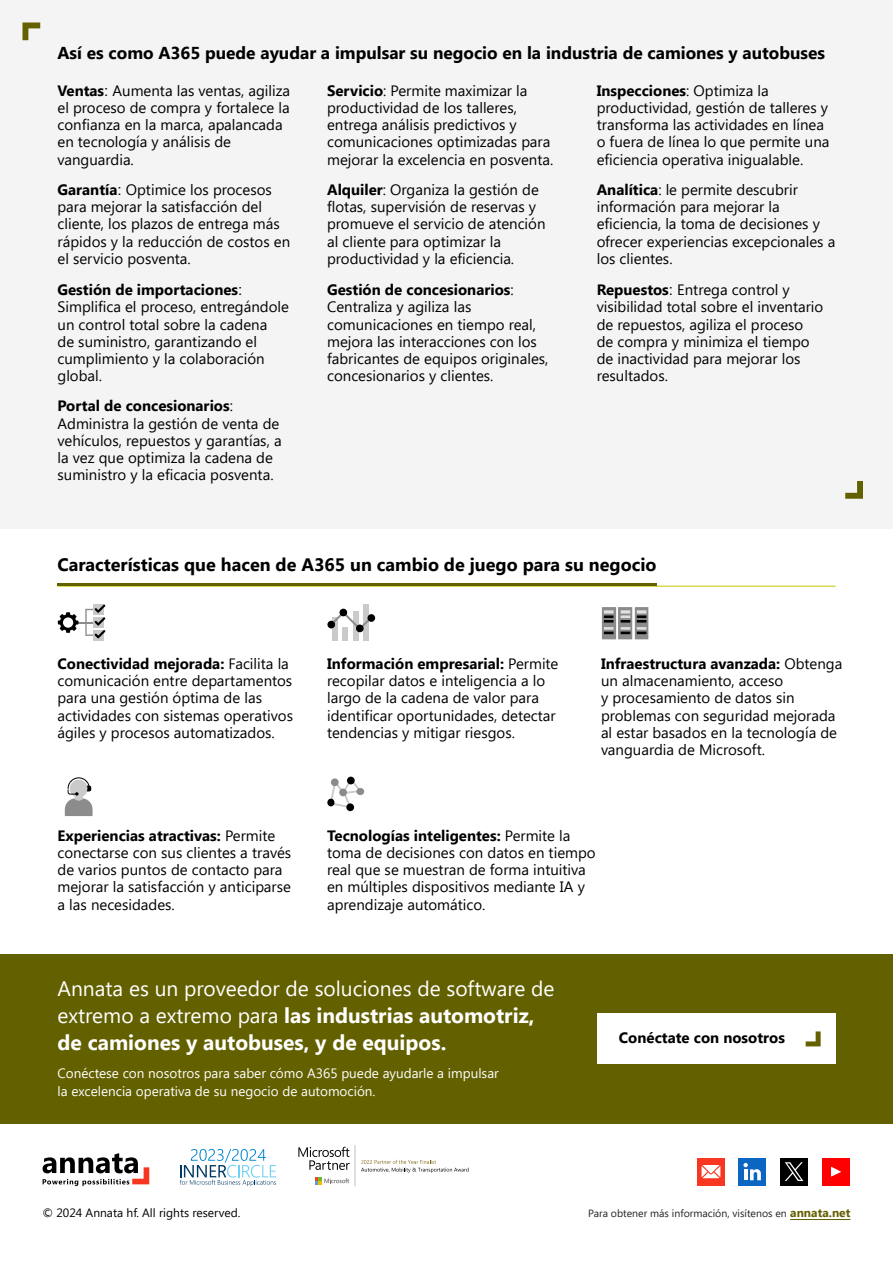
<style>
.page{position:relative;width:893px;height:1263px;background:#fff}
.page>*{position:absolute;margin:0;border:0;box-sizing:border-box;transform-origin:0 0}
.t1{font:21px/27px "Segoe UI";color:#fff}
.t2{font:700 18px "Segoe UI";color:#000}
.t3{font:700 17.25px "Segoe UI";color:#000}
.t4{font:15px/17.2px "Segoe UI";color:#000}
.t5{font:700 15px "Segoe UI";color:#000}
.t6{font:13.5px/18px "Segoe UI";color:#fff}
.t7{font:12px "Segoe UI";color:#000}
.t8{font:10.5px "Segoe UI";color:#232323}
.s1{font-weight:700}
.s2{font-family:"Arial"}
.s3{font-weight:700;font-size:12px;color:#636000}
</style>
<div class="page">
<div style="left:0;top:954px;width:893px;height:170px;background:#636000"></div>
<svg style="left:43px;top:1153px;width:106px;height:33px"></svg>
<hr style="left:790px;top:1219px;width:60px;height:1px;background:#636000">
<div style="left:738px;top:1158px;width:28px;height:27px;background:#0b66c1"></div>
<svg style="left:743px;top:1163px;width:18px;height:17px"></svg>
<div style="left:780px;top:1158px;width:28px;height:27px;background:#000"></div>
<svg style="left:785px;top:1162px;width:18px;height:19px"></svg>
<div style="left:822px;top:1158px;width:28px;height:27px;background:#f00"></div>
<svg style="left:831px;top:1167px;width:10px;height:9px"></svg>
<svg style="left:298px;top:1147px;width:52px;height:23px"></svg>
<svg style="left:315px;top:1177px;width:34px;height:7px"></svg>
<hr style="left:355px;top:1145px;width:1px;height:41px;background:#bfbfbf">
<svg style="left:361px;top:1160px;width:108px;height:13px"></svg>
<svg style="left:180px;top:1149px;width:96px;height:37px"></svg>
<div style="left:697px;top:1158px;width:28px;height:27px;background:#f83621"></div>
<svg style="left:702px;top:1165px;width:18px;height:13px"></svg>
<hr style="left:58px;top:586px;width:777px;height:1px;background:#c3c600">
<hr style="left:58px;top:583px;width:599px;height:3px;background:#636000">
<div style="left:597px;top:1014px;width:238px;height:50px;background:#fff"></div>
<svg style="left:806px;top:1031px;width:15px;height:15px"></svg>
<svg style="left:93px;top:638px;width:10px;height:2px"></svg>
<svg style="left:58px;top:605px;width:47px;height:33px"></svg>
<svg style="left:330px;top:778px;width:29px;height:30px"></svg>
<div style="left:331px;top:778px;width:8px;height:8px;background:#8b8b8b;border-radius:50%"></div>
<div style="left:339px;top:788px;width:8px;height:8px;background:#8b8b8b;border-radius:50%"></div>
<div style="left:346px;top:803px;width:8px;height:8px;background:#000;border-radius:50%"></div>
<div style="left:356px;top:788px;width:8px;height:7px;background:#8b8b8b;border-radius:50%"></div>
<div style="left:327px;top:799px;width:7px;height:7px;background:#000;border-radius:50%"></div>
<div style="left:347px;top:777px;width:8px;height:7px;background:#000;border-radius:50%"></div>
<div style="left:332px;top:617px;width:6px;height:24px;background:#cacaca"></div>
<div style="left:353px;top:611px;width:5px;height:30px;background:#cacaca"></div>
<div style="left:363px;top:604px;width:6px;height:37px;background:#cacaca"></div>
<div style="left:343px;top:627px;width:5px;height:14px;background:#cacaca"></div>
<svg style="left:330px;top:611px;width:39px;height:19px"></svg>
<div style="left:339px;top:609px;width:8px;height:7px;background:#000;border-radius:50%"></div>
<div style="left:356px;top:625px;width:8px;height:7px;background:#000;border-radius:50%"></div>
<div style="left:367px;top:614px;width:8px;height:8px;background:#000;border-radius:50%"></div>
<div style="left:327px;top:621px;width:8px;height:7px;background:#000;border-radius:50%"></div>
<svg style="left:65px;top:777px;width:28px;height:39px"></svg>
<svg style="left:602px;top:607px;width:14px;height:32px"></svg>
<svg style="left:604px;top:610px;width:9px;height:24px"></svg>
<svg style="left:635px;top:607px;width:13px;height:32px"></svg>
<svg style="left:637px;top:610px;width:9px;height:24px"></svg>
<svg style="left:618px;top:607px;width:14px;height:32px"></svg>
<svg style="left:621px;top:610px;width:9px;height:24px"></svg>
<div style="left:0;top:0;width:893px;height:529px;background:#f4f4f4"></div>
<svg style="left:23px;top:22px;width:17px;height:18px"></svg>
<svg style="left:845px;top:481px;width:18px;height:18px"></svg>
<p class="t3" style="left:58px;top:46px;width:769px">Así es como A365 puede ayudar a impulsar su negocio en la industria de camiones y autobuses</p>
<p class="t4" style="left:58px;top:83px;width:234px"><span class="s1">Ventas</span><span class="s2">:</span> Aumenta las ventas, agiliza el proceso de compra y fortalece la confianza en la marca, apalancada en tecnología y análisis de vanguardia.</p>
<p class="t4" style="left:58px;top:182px;width:234px"><span class="s1">Garantía</span><span class="s2">:</span> Optimice los procesos para mejorar la satisfacción del cliente, los plazos de entrega más rápidos y la reducción de costos en el servicio posventa.</p>
<p class="t4" style="left:58px;top:283px;width:233px"><span class="s1">Gestión de importaciones</span><span class="s2">:<br></span>Simplifica el proceso, entregándole un control total sobre la cadena<br>de suministro, garantizando el cumplimiento y la colaboración global.</p>
<p class="t4" style="left:58px;top:399px;width:226px"><span class="s1">Portal de concesionarios</span>:<br>Administra la gestión de venta de vehículos, repuestos y garantías, a la vez que optimiza la cadena de suministro y la eficacia posventa.</p>
<p class="t4" style="left:327px;top:83px;width:228px"><span class="s1">Servicio</span>: Permite maximizar la productividad de los talleres, entrega análisis predictivos y comunicaciones optimizadas para mejorar la excelencia en posventa.</p>
<p class="t4" style="left:597px;top:83px;width:234px"><span class="s1">Inspecciones</span>: Optimiza la productividad, gestión de talleres y transforma las actividades en línea o fuera de línea lo que permite una eficiencia operativa inigualable.</p>
<p class="t4" style="left:327px;top:182px;width:220px"><span class="s1">Alquiler</span>: Organiza la gestión de flotas, supervisión de reservas y promueve el servicio de atención al cliente para optimizar la productividad y la eficiencia.</p>
<p class="t4" style="left:327px;top:283px;width:223px"><span class="s1">Gestión de concesionarios</span>:<br>Centraliza y agiliza las comunicaciones en tiempo real, mejora las interacciones con los fabricantes de equipos originales, concesionarios y clientes.</p>
<p class="t4" style="left:597px;top:182px;width:240px"><span class="s1">Analítica</span>: le permite descubrir información para mejorar la eficiencia, la toma de decisiones y ofrecer experiencias excepcionales a los clientes.</p>
<p class="t4" style="left:597px;top:283px;width:228px"><span class="s1">Repuestos</span><span class="s2">:</span> Entrega control y visibilidad total sobre el inventario de repuestos, agiliza el proceso de compra y minimiza el tiempo de inactividad para mejorar los resultados.</p>
<p class="t2" style="left:58px;top:557px;width:600px">Características que hacen de A365 un cambio de juego para su negocio</p>
<p class="t4" style="left:58px;top:656px;width:237px"><span class="s1">Conectividad mejorada:</span> Facilita la comunicación entre departamentos para una gestión óptima de las actividades con sistemas operativos ágiles y procesos automatizados.</p>
<p class="t4" style="left:327px;top:656px;width:233px"><span class="s1">Información empresarial:</span> Permite recopilar datos e inteligencia a lo largo de la cadena de valor para identificar oportunidades, detectar tendencias y mitigar riesgos.</p>
<p class="t4" style="left:601px;top:656px;width:243px"><span class="s1">Infraestructura avanzada:</span> Obtenga un almacenamiento, acceso<br>y procesamiento de datos sin problemas con seguridad mejorada al estar basados en la tecnología de vanguardia de Microsoft.</p>
<p class="t4" style="left:58px;top:828px;width:235px"><span class="s1">Experiencias atractivas:</span> Permite conectarse con sus clientes a través de varios puntos de contacto para mejorar la satisfacción y anticiparse a las necesidades.</p>
<p class="t4" style="left:327px;top:828px;width:270px"><span class="s1">Tecnologías inteligentes:</span> Permite la toma de decisiones con datos en tiempo real que se muestran de forma intuitiva en múltiples dispositivos mediante IA y aprendizaje automático.</p>
<h1 class="t1" style="left:58px;top:976px;width:498px">Annata es un proveedor de soluciones de software de extremo a extremo para <span class="s1">las industrias automotriz, de camiones y autobuses, y de equipos.</span></h1>
<p class="t6" style="left:58px;top:1066px;width:443px">Conéctese con nosotros para saber cómo A365 puede ayudarle a impulsar la excelencia operativa de su negocio de automoción.</p>
<p class="t5" style="left:619px;top:1031px;width:167px">Conéctate con nosotros</p>
<p class="t7" style="left:43px;top:1208px;width:199px">© 2024 Annata hf. All rights reserved.</p>
<p class="t8" style="left:588px;top:1209px;width:264px">Para obtener más información, visítenos en <span class="s3">annata.net</span></p>
</div>
